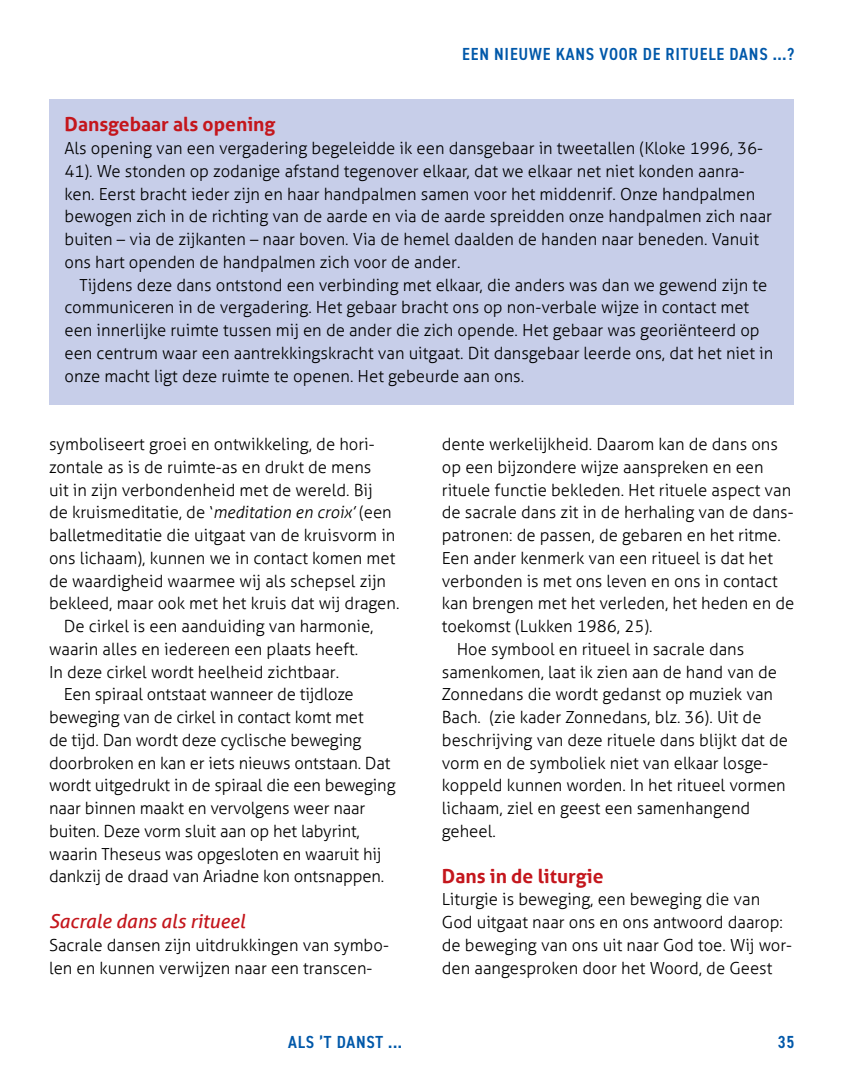
<style>
.page{position:relative;width:844px;height:1092px;background:#fff}
.page>*{position:absolute;margin:0;border:0;box-sizing:border-box;transform-origin:0 0}
.t1{font:700 19.25px "Aller";color:#c4161c}
.t2{font:italic 19.25px "Aller";color:#c4161c}
.t3{font:600 condensed 17.5px "DIN2014";letter-spacing:.045em;color:#0058a9}
.t4{font:300 16.62px/22.8px "Aller";color:#000}
.s1{font-style:italic}
</style>
<div class="page">
<div style="left:50px;top:99px;width:743px;height:305px;background:#c7cee9"></div>
<p class="t3" style="left:462px;top:42px;width:333px">EEN NIEUWE KANS VOOR DE RITUELE DANS …?</p>
<p class="t1" style="left:64px;top:113px;width:212px">Dansgebaar als opening</p>
<p class="t4" style="left:64px;top:137px;width:708px">Als opening van een vergadering begeleidde ik een dansgebaar in tweetallen (Kloke 1996, 36- 41). We stonden op zodanige afstand tegenover elkaar, dat we elkaar net niet konden aanra&shy;ken. Eerst bracht ieder zijn en haar handpalmen samen voor het middenrif. Onze handpalmen bewogen zich in de richting van de aarde en via de aarde spreidden onze handpalmen zich naar buiten – via de zijkanten – naar boven. Via de hemel daalden de handen naar beneden. Vanuit ons hart openden de handpalmen zich voor de ander.</p>
<p class="t4" style="left:64px;top:273px;width:710px;text-indent:15px">Tijdens deze dans ontstond een verbinding met elkaar, die anders was dan we gewend zijn te communiceren in de vergadering. Het gebaar bracht ons op non-verbale wijze in contact met een innerlijke ruimte tussen mij en de ander die zich opende. Het gebaar was georiënteerd op een centrum waar een aantrekkingskracht van uitgaat. Dit dansgebaar leerde ons, dat het niet in onze macht ligt deze ruimte te openen. Het gebeurde aan ons.</p>
<p class="t4" style="left:49px;top:433px;width:327px">symboliseert groei en ontwikkeling, de hori-</p>
<p class="t4" style="left:49px;top:455px;width:324px">zontale as is de ruimte-as en drukt de mens</p>
<p class="t4" style="left:49px;top:478px;width:325px">uit in zijn verbondenheid met de wereld. Bij</p>
<p class="t4" style="left:49px;top:501px;width:344px">de kruismeditatie, de ‘<span class="s1">meditation en croix’</span> (een</p>
<p class="t4" style="left:49px;top:523px;width:348px">balletmeditatie die uitgaat van de kruisvorm in</p>
<p class="t4" style="left:49px;top:546px;width:348px">ons lichaam), kunnen we in contact komen met</p>
<p class="t4" style="left:49px;top:569px;width:338px">de waardigheid waarmee wij als schepsel zijn</p>
<p class="t4" style="left:49px;top:592px;width:352px">bekleed, maar ook met het kruis dat wij dragen.</p>
<p class="t4" style="left:64px;top:614px;width:311px">De cirkel is een aanduiding van harmonie,</p>
<p class="t4" style="left:49px;top:637px;width:310px">waarin alles en iedereen een plaats heeft.</p>
<p class="t4" style="left:49px;top:660px;width:291px">In deze cirkel wordt heelheid zichtbaar.</p>
<p class="t4" style="left:64px;top:683px;width:291px">Een spiraal ontstaat wanneer de tijdloze</p>
<p class="t4" style="left:49px;top:705px;width:316px">beweging van de cirkel in contact komt met</p>
<p class="t4" style="left:49px;top:728px;width:314px">de tijd. Dan wordt deze cyclische beweging</p>
<p class="t4" style="left:49px;top:751px;width:343px">doorbroken en kan er iets nieuws ontstaan. Dat</p>
<p class="t4" style="left:49px;top:774px;width:348px">wordt uitgedrukt in de spiraal die een beweging</p>
<p class="t4" style="left:49px;top:796px;width:318px">naar binnen maakt en vervolgens weer naar</p>
<p class="t4" style="left:49px;top:819px;width:312px">buiten. Deze vorm sluit aan op het labyrint,</p>
<p class="t4" style="left:49px;top:842px;width:334px">waarin Theseus was opgesloten en waaruit hij</p>
<p class="t4" style="left:49px;top:865px;width:336px">dankzij de draad van Ariadne kon ontsnappen.</p>
<p class="t2" style="left:49px;top:909px;width:197px">Sacrale dans als ritueel</p>
<p class="t4" style="left:49px;top:933px;width:341px">Sacrale dansen zijn uitdrukkingen van symbo&shy;len en kunnen verwijzen naar een transcen-</p>
<p class="t4" style="left:441px;top:433px;width:337px">dente werkelijkheid. Daarom kan de dans ons</p>
<p class="t4" style="left:441px;top:455px;width:323px">op een bijzondere wijze aanspreken en een</p>
<p class="t4" style="left:441px;top:478px;width:351px">rituele functie bekleden. Het rituele aspect van</p>
<p class="t4" style="left:441px;top:501px;width:353px">de sacrale dans zit in de herhaling van de dans-</p>
<p class="t4" style="left:441px;top:523px;width:340px">patronen: de passen, de gebaren en het ritme.</p>
<p class="t4" style="left:441px;top:546px;width:332px">Een ander kenmerk van een ritueel is dat het</p>
<p class="t4" style="left:441px;top:569px;width:337px">verbonden is met ons leven en ons in contact</p>
<p class="t4" style="left:441px;top:592px;width:354px">kan brengen met het verleden, het heden en de</p>
<p class="t4" style="left:441px;top:614px;width:212px">toekomst (Lukken 1986, 25).</p>
<p class="t4" style="left:456px;top:637px;width:289px">Hoe symbool en ritueel in sacrale dans</p>
<p class="t4" style="left:441px;top:660px;width:337px">samenkomen, laat ik zien aan de hand van de</p>
<p class="t4" style="left:441px;top:683px;width:333px">Zonnedans die wordt gedanst op muziek van</p>
<p class="t4" style="left:441px;top:705px;width:321px">Bach. (zie kader Zonnedans, blz. 36). Uit de</p>
<p class="t4" style="left:441px;top:728px;width:347px">beschrijving van deze rituele dans blijkt dat de</p>
<p class="t4" style="left:441px;top:751px;width:328px">vorm en de symboliek niet van elkaar losge-</p>
<p class="t4" style="left:441px;top:774px;width:345px">koppeld kunnen worden. In het ritueel vormen</p>
<p class="t4" style="left:441px;top:796px;width:310px">lichaam, ziel en geest een samenhangend</p>
<p class="t4" style="left:441px;top:819px;width:55px">geheel.</p>
<p class="t1" style="left:441px;top:863px;width:163px">Dans in de liturgie</p>
<p class="t4" style="left:441px;top:888px;width:352px">Liturgie is beweging, een beweging die van God uitgaat naar ons en ons antwoord daarop: de beweging van ons uit naar God toe. Wij wor&shy;den aangesproken door het Woord, de Geest</p>
<p class="t3" style="left:288px;top:1030px;width:115px">ALS ’T DANST ...</p>
<p class="t3" style="left:777px;top:1030px;width:18px">35</p>
</div>
